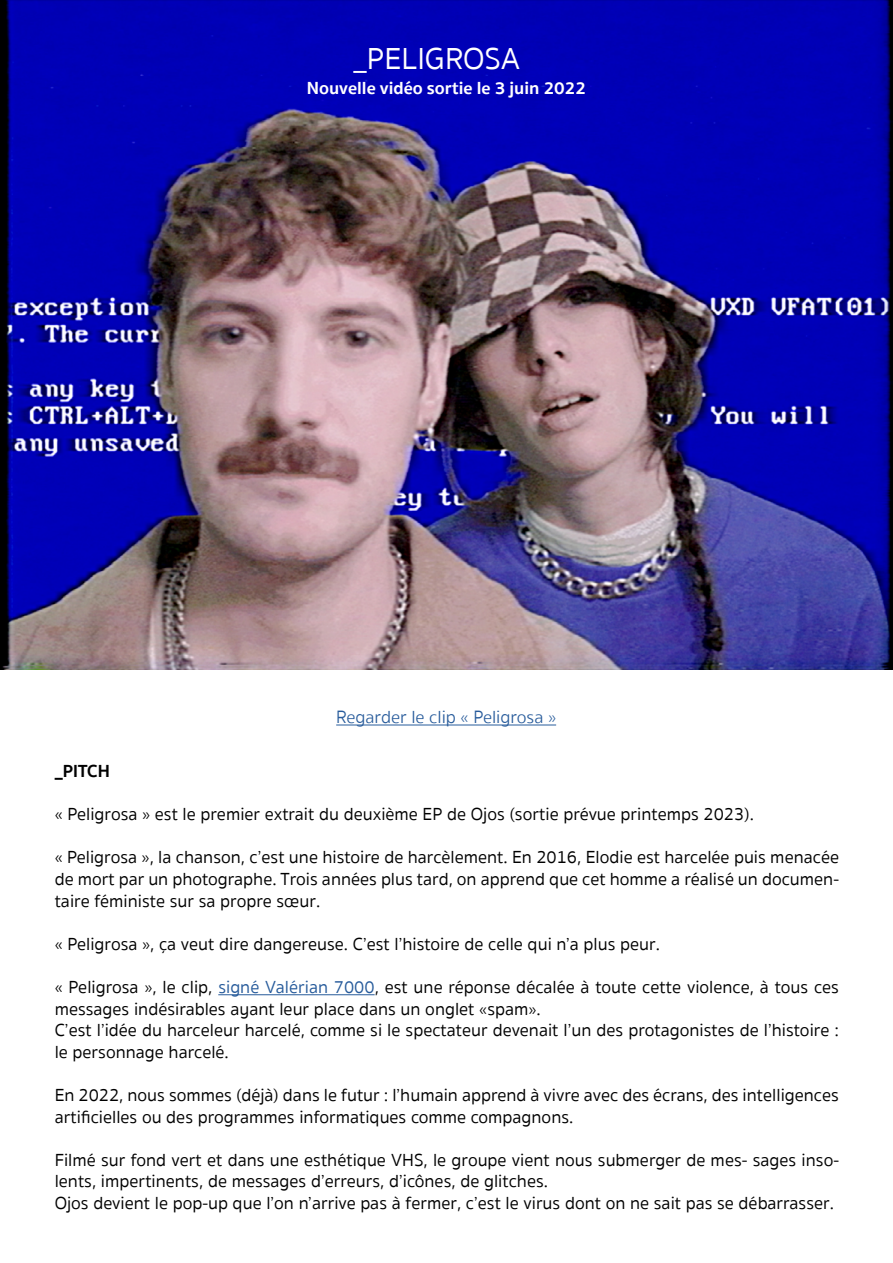
<style>
.page{position:relative;width:893px;height:1263px;background:#fff}
.page>*{position:absolute;margin:0;border:0;box-sizing:border-box;transform-origin:0 0}
.t1{font:31.2px "Sukhumvit Set Text";color:#fff}
.t2{font:18px/21.6px "Sukhumvit Set Text";color:#000}
.t3{font:700 18px "Sukhumvit Set";color:#fff}
.t4{font:300 18px "Sukhumvit Set";color:#275b9b}
.t5{font:700 18px "Sukhumvit Set";color:#000}
.s1{color:#275b9b}
</style>
<div class="page">
<img style="left:0;top:0;width:893px;height:670px">
<hr style="left:336px;top:724px;width:220px;height:1px;background:#275b9b">
<hr style="left:218px;top:994px;width:157px;height:1px;background:#275b9b">
<h1 class="t1" style="left:354px;top:37px;width:168px">_PELIGROSA</h1>
<p class="t3" style="left:307px;top:74px;width:281px">Nouvelle vidéo sortie le 3 juin 2022</p>
<p class="t4" style="left:336px;top:705px;width:221px">Regarder le clip « Peligrosa »</p>
<p class="t5" style="left:55px;top:757px;width:57px">_PITCH</p>
<p class="t2" style="left:55px;top:804px;width:701px">« Peligrosa » est le premier extrait du deuxième EP de Ojos (sortie prévue printemps 2023).</p>
<p class="t2" style="left:55px;top:847px;width:786px;text-align:justify">« Peligrosa », la chanson, c’est une histoire de harcèlement. En 2016, Elodie est harcelée puis menacée de mort par un photographe. Trois années plus tard, on apprend que cet homme a réalisé un documen&shy;taire féministe sur sa propre sœur.</p>
<p class="t2" style="left:55px;top:933px;width:607px">« Peligrosa », ça veut dire dangereuse. C’est l’histoire de celle qui n’a plus peur.</p>
<p class="t2" style="left:55px;top:977px;width:786px">« Peligrosa », le clip, <span class="s1">signé Valérian 7000</span>, est une réponse décalée à toute cette violence, à tous ces messages indésirables ayant leur place dans un onglet «spam».<br>C’est l’idée du harceleur harcelé, comme si le spectateur devenait l’un des protagonistes de l’histoire : le personnage harcelé.</p>
<p class="t2" style="left:55px;top:1085px;width:786px">En 2022, nous sommes (déjà) dans le futur : l’humain apprend à vivre avec des écrans, des intelligences artificielles ou des programmes informatiques comme compagnons.</p>
<p class="t2" style="left:55px;top:1149px;width:786px">Filmé sur fond vert et dans une esthétique VHS, le groupe vient nous submerger de mes- sages inso&shy;lents, impertinents, de messages d’erreurs, d’icônes, de glitches.<br>Ojos devient le pop-up que l’on n’arrive pas à fermer, c’est le virus dont on ne sait pas se débarrasser.</p>
</div>
